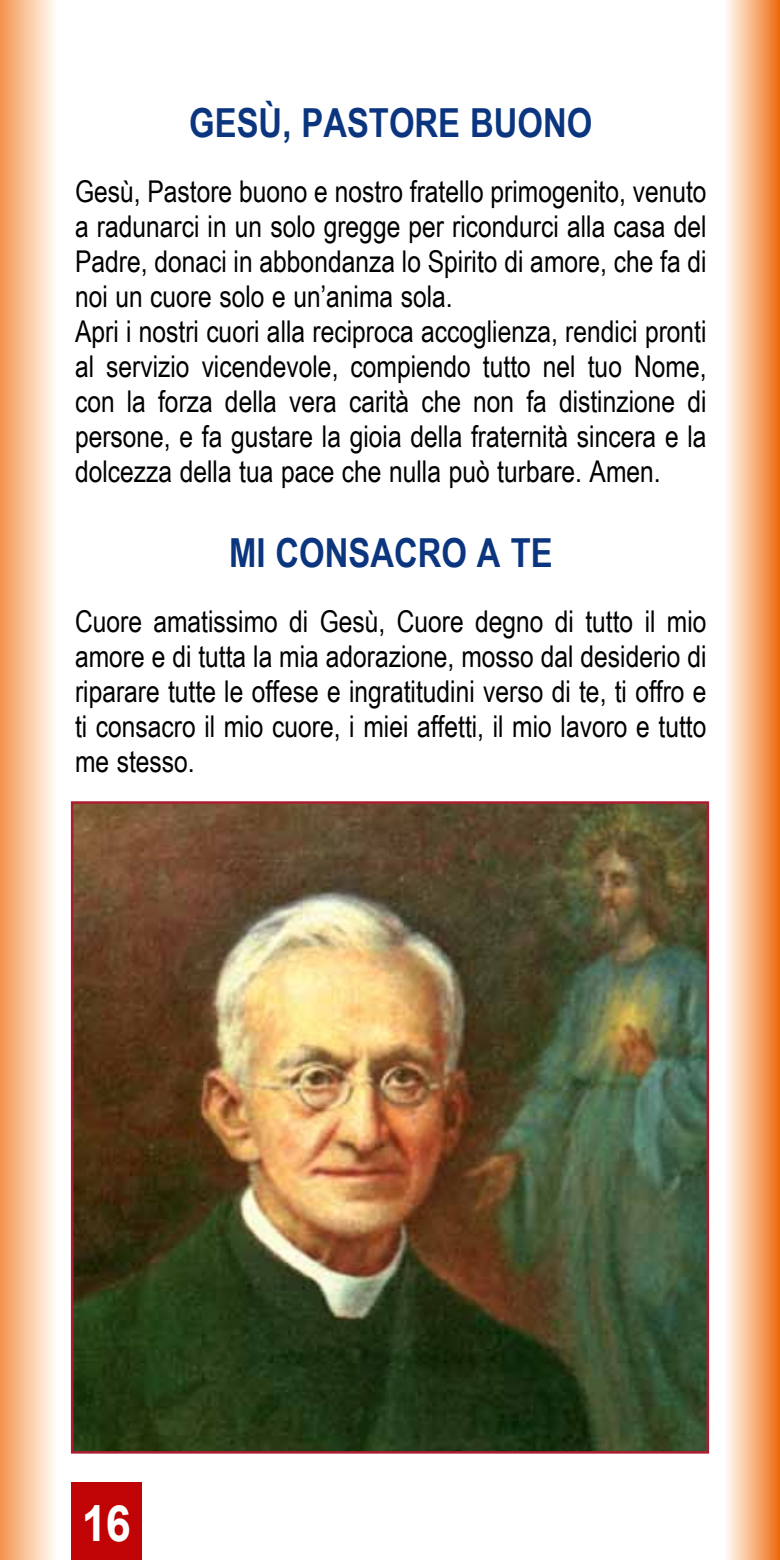
<style>
.page{position:relative;width:780px;height:1560px;background:#fff}
.page>*{position:absolute;margin:0;border:0;box-sizing:border-box;transform-origin:0 0}
.t1{font:700 50px "Arial";color:#fff;scale:.9 1}
.t2{font:700 40px "Arial Narrow";color:#0b367f}
.t3{font:30px/35px "Arial Narrow";color:#000}
</style>
<div class="page">
<div style="left:71px;top:1481px;width:71px;height:78px;background:#c00304"></div>
<img style="left:74px;top:804px;width:632px;height:646px">
<div style="left:0;top:0;width:57px;height:1559px;background:linear-gradient(to right,#f4944d,#fffffc)"></div>
<div style="left:723px;top:0;width:57px;height:1559px;background:linear-gradient(to right,#fff,#ee6c10)"></div>
<hr style="left:779px;top:0;width:1px;height:1559px;background:#ec6908">
<h2 class="t2" style="left:189px;top:99px;width:404px">GESÙ, PASTORE BUONO</h2>
<p class="t3" style="left:75px;top:173px;width:633px">Gesù, Pastore buono e nostro fratello primogenito, venuto a radunarci in un solo gregge per ricondurci alla casa del Padre, donaci in abbondanza lo Spirito di amore, che fa di noi un cuore solo e un’anima sola.<br>Apri i nostri cuori alla reciproca accoglienza, rendici pronti al servizio vicendevole, compiendo tutto nel tuo Nome, con la forza della vera carità che non fa distinzione di persone, e fa gustare la gioia della fraternità sincera e la dolcezza della tua pace che nulla può turbare. Amen.</p>
<h2 class="t2" style="left:229px;top:529px;width:325px">MI CONSACRO A TE</h2>
<p class="t3" style="left:75px;top:603px;width:633px;text-align:justify">Cuore amatissimo di Gesù, Cuore degno di tutto il mio amore e di tutta la mia adorazione, mosso dal desiderio di riparare tutte le offese e ingratitudini verso di te, ti offro e ti consacro il mio cuore, i miei affetti, il mio lavoro e tutto me stesso.</p>
<h1 class="t1" style="left:82px;top:1494px;width:56px">16</h1>
</div>
